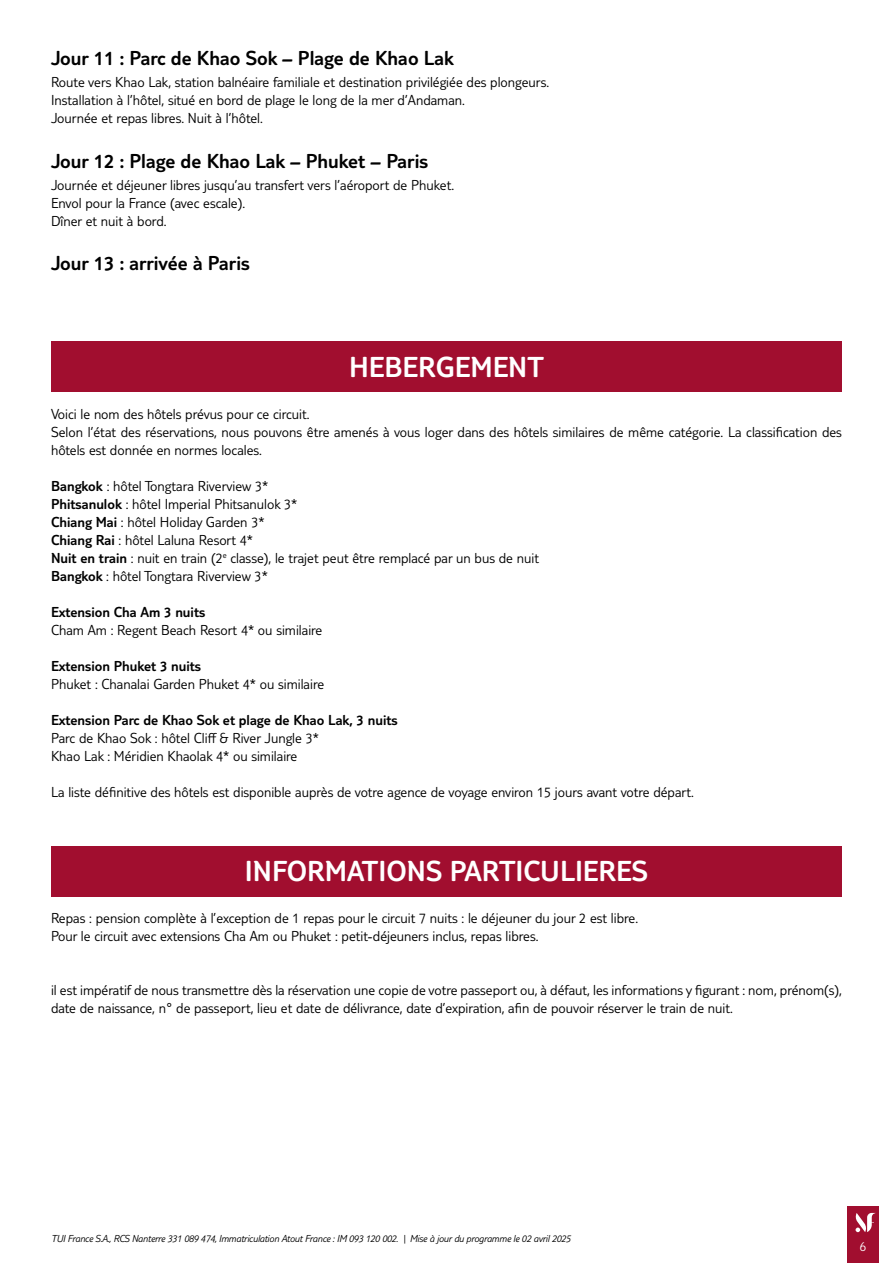
<style>
.page{position:relative;width:893px;height:1263px;background:#fff}
.page>*{position:absolute;margin:0;border:0;box-sizing:border-box;transform-origin:0 0}
.t1{font:300 30px "TUI Type";color:#fff}
.t2{font:300 21px "TUI Type";color:#000}
.t3{font:300 15px/18px "TUI Type";color:#000}
.t4{font:300 15px "TUI Type";color:#000}
.t5{font:300 13.5px "TUI Type";color:#fff}
.t6{font:italic 300 10.5px "TUI Type";letter-spacing:-.02em;color:#000}
.s1{font-style:inherit}
</style>
<div class="page">
<div style="left:847px;top:1206px;width:32px;height:57px;background:#a10e2f"></div>
<svg style="left:855px;top:1213px;width:21px;height:19px"></svg>
<div style="left:51px;top:341px;width:791px;height:51px;background:#a10e2f"></div>
<div style="left:51px;top:846px;width:791px;height:51px;background:#a10e2f"></div>
<h2 class="t2" style="left:51px;top:46px;width:404px">Jour 11 : Parc de Khao Sok – Plage de Khao Lak</h2>
<p class="t3" style="left:51px;top:73px;width:500px">Route vers Khao Lak, station balnéaire familiale et destination privilégiée des plongeurs.<br>Installation à l’hôtel, situé en bord de plage le long de la mer d’Andaman.<br>Journée et repas libres. Nuit à l’hôtel.</p>
<h2 class="t2" style="left:51px;top:149px;width:379px">Jour 12 : Plage de Khao Lak – Phuket – Paris</h2>
<p class="t3" style="left:51px;top:176px;width:405px">Journée et déjeuner libres jusqu’au transfert vers l’aéroport de Phuket.<br>Envol pour la France (avec escale).<br>Dîner et nuit à bord.</p>
<h2 class="t2" style="left:51px;top:251px;width:200px">Jour 13 : arrivée à Paris</h2>
<h1 class="t1" style="left:349px;top:350px;width:196px">HEBERGEMENT</h1>
<p class="t3" style="left:51px;top:405px;width:792px">Voici le nom des hôtels prévus pour ce circuit.<br>Selon l’état des réservations, nous pouvons être amenés à vous loger dans des hôtels similaires de même catégorie. La classification des hôtels est donnée en normes locales.</p>
<p class="t3" style="left:51px;top:477px;width:489px"><span class="s1">Bangkok</span> : hôtel Tongtara Riverview 3*<br><span class="s1">Phitsanulok</span> : hôtel Imperial Phitsanulok 3*<br><span class="s1">Chiang Mai</span> : hôtel Holiday Garden 3*<br><span class="s1">Chiang Rai</span> : hôtel Laluna Resort 4*<br><span class="s1">Nuit en train</span> : nuit en train (2<sup>e</sup> classe), le trajet peut être remplacé par un bus de nuit <span class="s1">Bangkok</span> : hôtel Tongtara Riverview 3*</p>
<p class="t4" style="left:51px;top:603px;width:156px">Extension Cha Am 3 nuits</p>
<p class="t3" style="left:51px;top:621px;width:273px">Cham Am : Regent Beach Resort 4* ou similaire</p>
<p class="t4" style="left:51px;top:657px;width:152px">Extension Phuket 3 nuits</p>
<p class="t3" style="left:51px;top:675px;width:275px">Phuket : Chanalai Garden Phuket 4* ou similaire</p>
<p class="t4" style="left:51px;top:711px;width:348px">Extension Parc de Khao Sok et plage de Khao Lak, 3 nuits</p>
<p class="t3" style="left:51px;top:729px;width:269px">Parc de Khao Sok : hôtel Cliff &amp; River Jungle 3*<br>Khao Lak : Méridien Khaolak 4* ou similaire</p>
<p class="t3" style="left:51px;top:783px;width:644px">La liste définitive des hôtels est disponible auprès de votre agence de voyage environ 15 jours avant votre départ.</p>
<h1 class="t1" style="left:245px;top:854px;width:405px">INFORMATIONS PARTICULIERES</h1>
<p class="t3" style="left:51px;top:909px;width:589px">Repas : pension complète à l’exception de 1 repas pour le circuit 7 nuits : le déjeuner du jour 2 est libre.<br>Pour le circuit avec extensions Cha Am ou Phuket : petit-déjeuners inclus, repas libres.</p>
<p class="t3" style="left:51px;top:981px;width:792px">il est impératif de nous transmettre dès la réservation une copie de votre passeport ou, à défaut, les informations y figurant : nom, prénom(s), date de naissance, n° de passeport, lieu et date de délivrance, date d’expiration, afin de pouvoir réserver le train de nuit.</p>
<p class="t6" style="left:51px;top:1232px;width:521px">TUI France S.A., RCS Nanterre 331 089 474, Immatriculation Atout France : IM 093 120 002. | Mise à jour du programme le 02 avril 2025</p>
<p class="t5" style="left:860px;top:1239px;width:8px">6</p>
</div>
